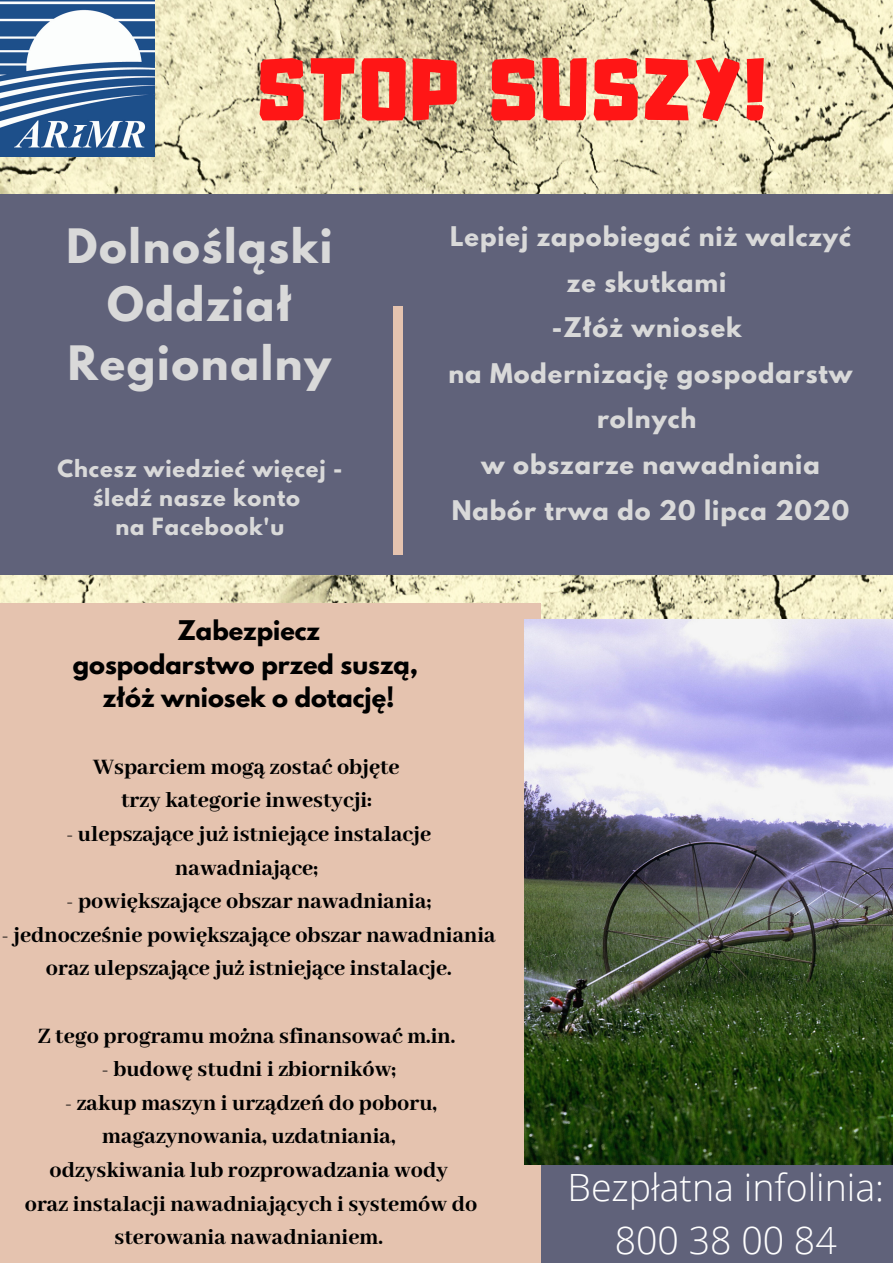
<style>
.page{position:relative;width:893px;height:1263px;background:#fff}
.page>*{position:absolute;margin:0;border:0;box-sizing:border-box;transform-origin:0 0}
.t1{font:78px "Adumu";letter-spacing:.05em;color:#ff1616}
.t2{font:700 42px/58.5px "League Spartan";letter-spacing:.04em;color:#d9d9d9;text-align:center}
.t3{font:300 37.5px/52.3px "Open Sans";color:#fff;text-align:center}
.t4{font:800 24px/33.6px "Abhaya Libre";color:#000;text-align:center}
.t5{font:700 24px/45.6px "League Spartan";letter-spacing:.04em;color:#d9d9d9;text-align:center}
.t6{font:700 24px/33.6px "League Spartan";color:#000;text-align:center}
.t7{font:700 21px/29.2px "League Spartan";letter-spacing:.04em;color:#d9d9d9;text-align:center}
</style>
<div class="page">
<img style="left:0;top:0;width:893px;height:619px">
<div style="left:497px;top:1133px;width:396px;height:130px;background:#60627a"></div>
<div style="left:0;top:603px;width:540px;height:660px;background:#e5c3af"></div>
<svg style="left:524px;top:923px;width:1px;height:242px"></svg>
<div style="left:0;top:194px;width:893px;height:380px;background:#60627a"></div>
<div style="left:393px;top:306px;width:9px;height:248px;background:#e5c3af"></div>
<img style="left:525px;top:619px;width:368px;height:546px">
<img style="left:0;top:0;width:155px;height:156px">
<h1 class="t1" style="left:258px;top:24px;width:509px">STOP SUSZY!</h1>
<h2 class="t2" style="left:66px;top:222px;width:267px">Dolnośląski<br>Oddział<br>Regionalny</h2>
<p class="t7" style="left:57px;top:456px;width:286px">Chcesz wiedzieć więcej - śledź nasze konto<br>na Facebook'u</p>
<p class="t5" style="left:448px;top:217px;width:406px">Lepiej zapobiegać niż walczyć ze skutkami<br>-Złóż wniosek<br>na Modernizację gospodarstw rolnych<br>w obszarze nawadniania<br>Nabór trwa do 20 lipca 2020</p>
<p class="t6" style="left:73px;top:617px;width:347px">Zabezpiecz<br>gospodarstwo przed suszą, złóż wniosek o dotację!</p>
<p class="t4" style="left:93px;top:751px;width:308px">Wsparciem mogą zostać objęte trzy kategorie inwestycji:</p>
<p class="t4" style="left:66px;top:818px;width:366px">- ulepszające już istniejące instalacje nawadniające;</p>
<p class="t4" style="left:67px;top:885px;width:366px">- powiększające obszar nawadniania;</p>
<p class="t4" style="left:2px;top:919px;width:495px">- jednocześnie powiększające obszar nawadniania oraz ulepszające już istniejące instalacje.</p>
<p class="t4" style="left:38px;top:1020px;width:419px">Z tego programu można sfinansować m.in.</p>
<p class="t4" style="left:102px;top:1053px;width:295px">- budowę studni i zbiorników;</p>
<p class="t4" style="left:25px;top:1087px;width:454px">- zakup maszyn i urządzeń do poboru, magazynowania, uzdatniania,<br>odzyskiwania lub rozprowadzania wody<br>oraz instalacji nawadniających i systemów do sterowania nawadnianiem.</p>
<h3 class="t3" style="left:567px;top:1160px;width:318px">Bezpłatna infolinia:<br>800 38 00 84</h3>
</div>
